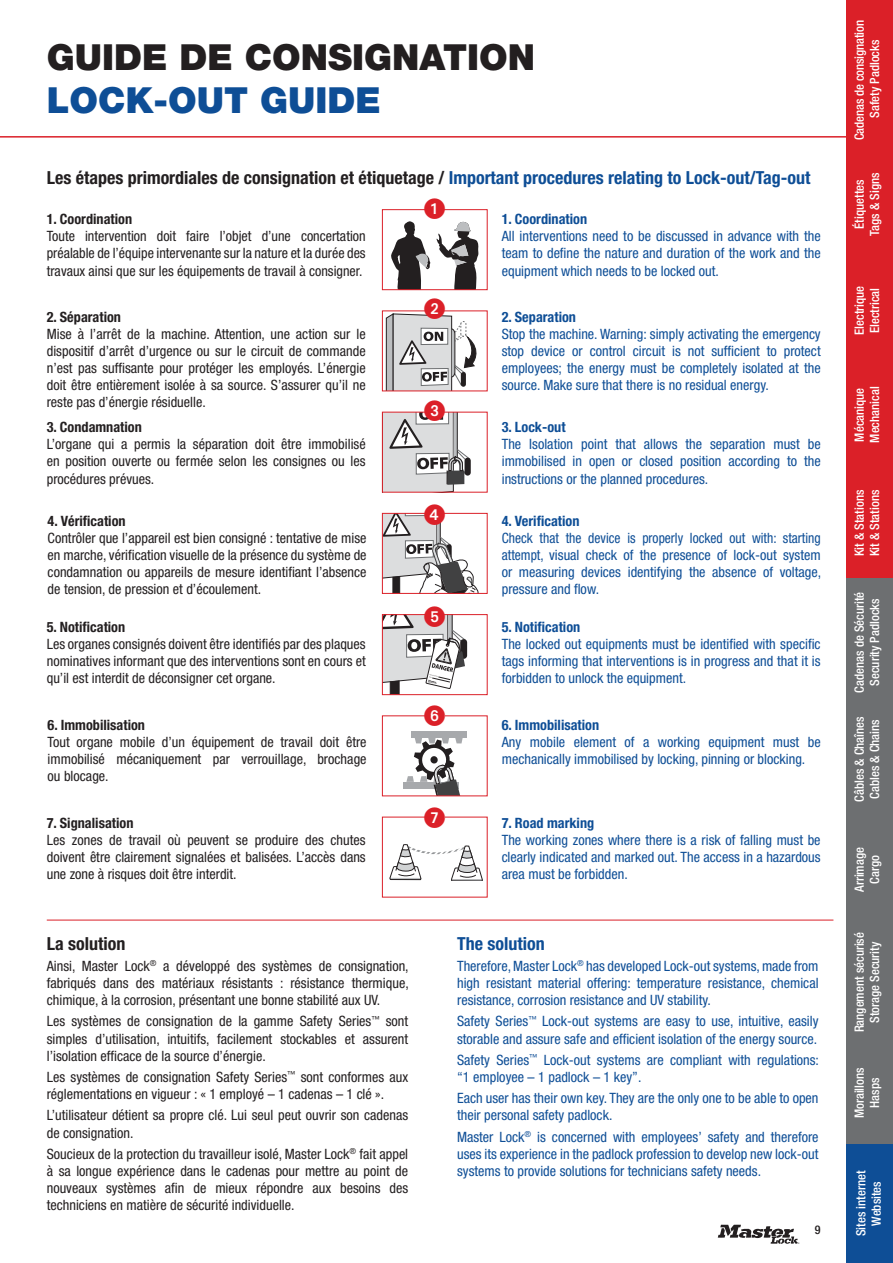
<style>
.page{position:relative;width:893px;height:1263px;background:#fff}
.page>*{position:absolute;margin:0;border:0;box-sizing:border-box;transform-origin:0 0}
.t1{font:900 36px "Helvetica Neue";color:#231f20}
.t2{font:900 36px "Helvetica Neue";color:#0e4e96}
.t3{font:21.15px "European Pi One";color:#db2028}
.t4{font:700 condensed 18px "Helvetica Neue";color:#231f20}
.t5{font:700 condensed 18px "Helvetica Neue";color:#0e4e96}
.t6{font:condensed 14.25px/17.1px "Helvetica Neue";color:#231f20;text-align:justify}
.t7{font:condensed 14.25px/17.1px "Helvetica Neue";color:#0e4e96;text-align:justify}
.t8{font:condensed 14.25px/17.1px "Helvetica Neue";color:#0e4e96;text-align:justify;scale:.95 1}
.t9{font:700 condensed 14.25px "Helvetica Neue";color:#231f20}
.t10{font:700 condensed 14.25px "Helvetica Neue";color:#0e4e96}
.t11{font:500 condensed 12.75px/15.3px "Helvetica Neue";color:#fff;text-align:center}
.t12{font:500 condensed 12px "Helvetica Neue";color:#231f20}
.s1{color:#0e4e96}
</style>
<div class="page">
<svg style="left:718px;top:1225px;width:81px;height:19px"></svg>
<div style="left:846px;top:0;width:47px;height:1263px;background:#0e4e96"></div>
<div style="left:846px;top:0;width:47px;height:1083px;background:#db2028"></div>
<div style="left:846px;top:578px;width:47px;height:566px;background:#6d6f71"></div>
<div style="left:411px;top:731px;width:56px;height:7px;background:#a7a9ac"></div>
<div style="left:403px;top:782px;width:55px;height:7px;background:#a7a9ac"></div>
<svg style="left:406px;top:738px;width:57px;height:56px"></svg>
<svg style="left:384px;top:616px;width:83px;height:77px"></svg>
<div style="left:382px;top:614px;width:106px;height:81px;border:1px solid #db2028"></div>
<div style="left:428px;top:609px;width:15px;height:15px;background:#fff;border-radius:50%"></div>
<svg style="left:384px;top:515px;width:95px;height:77px"></svg>
<div style="left:382px;top:513px;width:106px;height:81px;border:1px solid #db2028"></div>
<div style="left:428px;top:507px;width:14px;height:15px;background:#fff;border-radius:50%"></div>
<svg style="left:465px;top:458px;width:6px;height:18px"></svg>
<svg style="left:384px;top:414px;width:86px;height:76px"></svg>
<div style="left:428px;top:404px;width:14px;height:16px;background:#fff;border-radius:50%"></div>
<div style="left:382px;top:311px;width:105px;height:80px;background:linear-gradient(to bottom,#fff,#fff)"></div>
<div style="left:382px;top:310px;width:106px;height:81px;border:1px solid #db2028"></div>
<svg style="left:391px;top:221px;width:39px;height:67px"></svg>
<svg style="left:436px;top:221px;width:43px;height:67px"></svg>
<div style="left:382px;top:209px;width:106px;height:81px;border:1px solid #db2028"></div>
<div style="left:428px;top:200px;width:14px;height:16px;background:#fff;border-radius:50%"></div>
<hr style="left:47px;top:920px;width:786px;height:1px;background:#db2028">
<hr style="left:0;top:136px;width:846px;height:2px;background:#db2028">
<svg style="left:390px;top:844px;width:93px;height:37px"></svg>
<svg style="left:386px;top:310px;width:97px;height:81px"></svg>
<h1 class="t1" style="left:47px;top:36px;width:486px">GUIDE DE CONSIGNATION</h1>
<h1 class="t2" style="left:47px;top:79px;width:332px">LOCK-OUT GUIDE</h1>
<p class="t4" style="left:47px;top:167px;width:765px">Les étapes primordiales de consignation et étiquetage / <span class="s1">Important procedures relating to Lock-out/Tag-out</span></p>
<p class="t9" style="left:47px;top:210px;width:87px">1. Coordination</p>
<p class="t6" style="left:47px;top:228px;width:320px">Toute intervention doit faire l’objet d’une concertation préalable de l’équipe intervenante sur la nature et la durée des travaux ainsi que sur les équipements de travail à consigner.</p>
<p class="t9" style="left:47px;top:308px;width:76px">2. Séparation</p>
<p class="t6" style="left:47px;top:325px;width:320px">Mise à l’arrêt de la machine. Attention, une action sur le dispositif d’arrêt d’urgence ou sur le circuit de commande n’est pas suffisante pour protéger les employés. L’énergie doit être entièrement isolée à sa source. S’assurer qu’il ne reste pas d’énergie résiduelle.</p>
<p class="t9" style="left:47px;top:418px;width:97px">3. Condamnation</p>
<p class="t6" style="left:47px;top:436px;width:320px">L’organe qui a permis la séparation doit être immobilisé en position ouverte ou fermée selon les consignes ou les procédures prévues.</p>
<p class="t9" style="left:48px;top:512px;width:80px">4. Vérification</p>
<p class="t6" style="left:48px;top:529px;width:320px">Contrôler que l’appareil est bien consigné : tentative de mise en marche, vérification visuelle de la présence du système de condamnation ou appareils de mesure identifiant l’absence de tension, de pression et d’écoulement.</p>
<p class="t9" style="left:47px;top:618px;width:80px">5. Notification</p>
<p class="t6" style="left:47px;top:635px;width:320px">Les organes consignés doivent être identifiés par des plaques nominatives informant que des interventions sont en cours et qu’il est interdit de déconsigner cet organe.</p>
<p class="t9" style="left:48px;top:716px;width:99px">6. Immobilisation</p>
<p class="t6" style="left:48px;top:733px;width:320px">Tout organe mobile d’un équipement de travail doit être immobilisé mécaniquement par verrouillage, brochage ou blocage.</p>
<p class="t9" style="left:47px;top:814px;width:88px">7. Signalisation</p>
<p class="t6" style="left:47px;top:831px;width:320px">Les zones de travail où peuvent se produire des chutes doivent être clairement signalées et balisées. L’accès dans une zone à risques doit être interdit.</p>
<h2 class="t3" style="left:424px;top:197px;width:23px">1</h2>
<h2 class="t3" style="left:424px;top:399px;width:23px">3</h2>
<h2 class="t3" style="left:424px;top:503px;width:23px">4</h2>
<h2 class="t3" style="left:424px;top:604px;width:23px">5</h2>
<h2 class="t3" style="left:424px;top:704px;width:23px">6</h2>
<h2 class="t3" style="left:424px;top:806px;width:23px">7</h2>
<p class="t10" style="left:502px;top:210px;width:87px">1. Coordination</p>
<p class="t7" style="left:502px;top:228px;width:320px">All interventions need to be discussed in advance with the team to define the nature and duration of the work and the equipment which needs to be locked out.</p>
<p class="t10" style="left:502px;top:308px;width:76px">2. Separation</p>
<p class="t7" style="left:502px;top:325px;width:320px">Stop the machine. Warning: simply activating the emergency stop device or control circuit is not sufficient to protect employees; the energy must be completely isolated at the source. Make sure that there is no residual energy.</p>
<p class="t10" style="left:502px;top:418px;width:65px">3. Lock-out</p>
<p class="t7" style="left:502px;top:436px;width:320px">The Isolation point that allows the separation must be immobilised in open or closed position according to the instructions or the planned procedures.</p>
<p class="t10" style="left:502px;top:512px;width:79px">4. Verification</p>
<p class="t8" style="left:502px;top:529px;width:338px">Check that the device is properly locked out with: starting attempt, visual check of the presence of lock-out system or measuring devices identifying the absence of voltage, pressure and flow.</p>
<p class="t10" style="left:502px;top:618px;width:80px">5. Notification</p>
<p class="t7" style="left:502px;top:635px;width:320px">The locked out equipments must be identified with specific tags informing that interventions is in progress and that it is forbidden to unlock the equipment.</p>
<p class="t10" style="left:502px;top:716px;width:99px">6. Immobilisation</p>
<p class="t7" style="left:502px;top:733px;width:320px">Any mobile element of a working equipment must be mechanically immobilised by locking, pinning or blocking.</p>
<p class="t10" style="left:502px;top:814px;width:94px">7. Road marking</p>
<p class="t7" style="left:502px;top:831px;width:320px">The working zones where there is a risk of falling must be clearly indicated and marked out. The access in a hazardous area must be forbidden.</p>
<p class="t4" style="left:47px;top:932px;width:80px">La solution</p>
<p class="t6" style="left:47px;top:957px;width:363px">Ainsi, Master Lock<sup>®</sup> a développé des systèmes de consignation, fabriqués dans des matériaux résistants : résistance thermique, chimique, à la corrosion, présentant une bonne stabilité aux UV.</p>
<p class="t6" style="left:47px;top:1013px;width:363px">Les systèmes de consignation de la gamme Safety Series<sup>™</sup> sont simples d’utilisation, intuitifs, facilement stockables et assurent l’isolation efficace de la source d’énergie.</p>
<p class="t6" style="left:47px;top:1068px;width:363px">Les systèmes de consignation Safety Series<sup>™</sup> sont conformes aux réglementations en vigueur : « 1 employé – 1 cadenas – 1 clé ».</p>
<p class="t6" style="left:47px;top:1107px;width:363px">L’utilisateur détient sa propre clé. Lui seul peut ouvrir son cadenas de consignation.</p>
<p class="t6" style="left:47px;top:1145px;width:363px">Soucieux de la protection du travailleur isolé, Master Lock<sup>®</sup> fait appel à sa longue expérience dans le cadenas pour mettre au point de nouveaux systèmes afin de mieux répondre aux besoins des techniciens en matière de sécurité individuelle.</p>
<p class="t5" style="left:457px;top:932px;width:89px">The solution</p>
<p class="t7" style="left:457px;top:957px;width:363px">Therefore, Master Lock<sup>®</sup> has developed Lock-out systems, made from high resistant material offering: temperature resistance, chemical resistance, corrosion resistance and UV stability.</p>
<p class="t7" style="left:457px;top:1013px;width:363px">Safety Series<sup>™</sup> Lock-out systems are easy to use, intuitive, easily storable and assure safe and efficient isolation of the energy source.</p>
<p class="t7" style="left:457px;top:1051px;width:363px">Safety Series<sup>™</sup> Lock-out systems are compliant with regulations: “1 employee – 1 padlock – 1 key”.</p>
<p class="t7" style="left:457px;top:1090px;width:363px">Each user has their own key. They are the only one to be able to open their personal safety padlock.</p>
<p class="t7" style="left:457px;top:1128px;width:363px">Master Lock<sup>®</sup> is concerned with employees’ safety and therefore uses its experience in the padlock profession to develop new lock-out systems to provide solutions for technicians safety needs.</p>
<p class="t12" style="left:815px;top:1223px;width:7px">9</p>
<p class="t11" style="left:851px;top:140px;width:121px;rotate:-90deg">Cadenas de consignation<br>Safety Padlocks</p>
<p class="t11" style="left:851px;top:236px;width:65px;rotate:-90deg">Étiquettes<br>Tags &amp; Signs</p>
<p class="t11" style="left:851px;top:335px;width:51px;text-align:left;rotate:-90deg">Electrique<br>Electrical</p>
<p class="t11" style="left:851px;top:443px;width:58px;text-align:left;rotate:-90deg">Mécanique<br>Mechanical</p>
<p class="t11" style="left:851px;top:556px;width:68px;text-align:left;rotate:-90deg">Kit &amp; Stations<br>Kit &amp; Stations</p>
<p class="t11" style="left:851px;top:692px;width:102px;rotate:-90deg">Cadenas de Sécurité<br>Security Padlocks</p>
<p class="t11" style="left:851px;top:802px;width:87px;text-align:left;rotate:-90deg">Câbles &amp; Chaînes<br>Cables &amp; Chains</p>
<p class="t11" style="left:851px;top:892px;width:46px;rotate:-90deg">Arrimage<br>Cargo</p>
<p class="t11" style="left:851px;top:1032px;width:102px;rotate:-90deg">Rangement sécurisé<br>Storage Security</p>
<p class="t11" style="left:851px;top:1118px;width:52px;rotate:-90deg">Moraillons<br>Hasps</p>
<p class="t11" style="left:853px;top:1236px;width:67px;rotate:-90deg">Sites internet<br>Websites</p>
</div>
